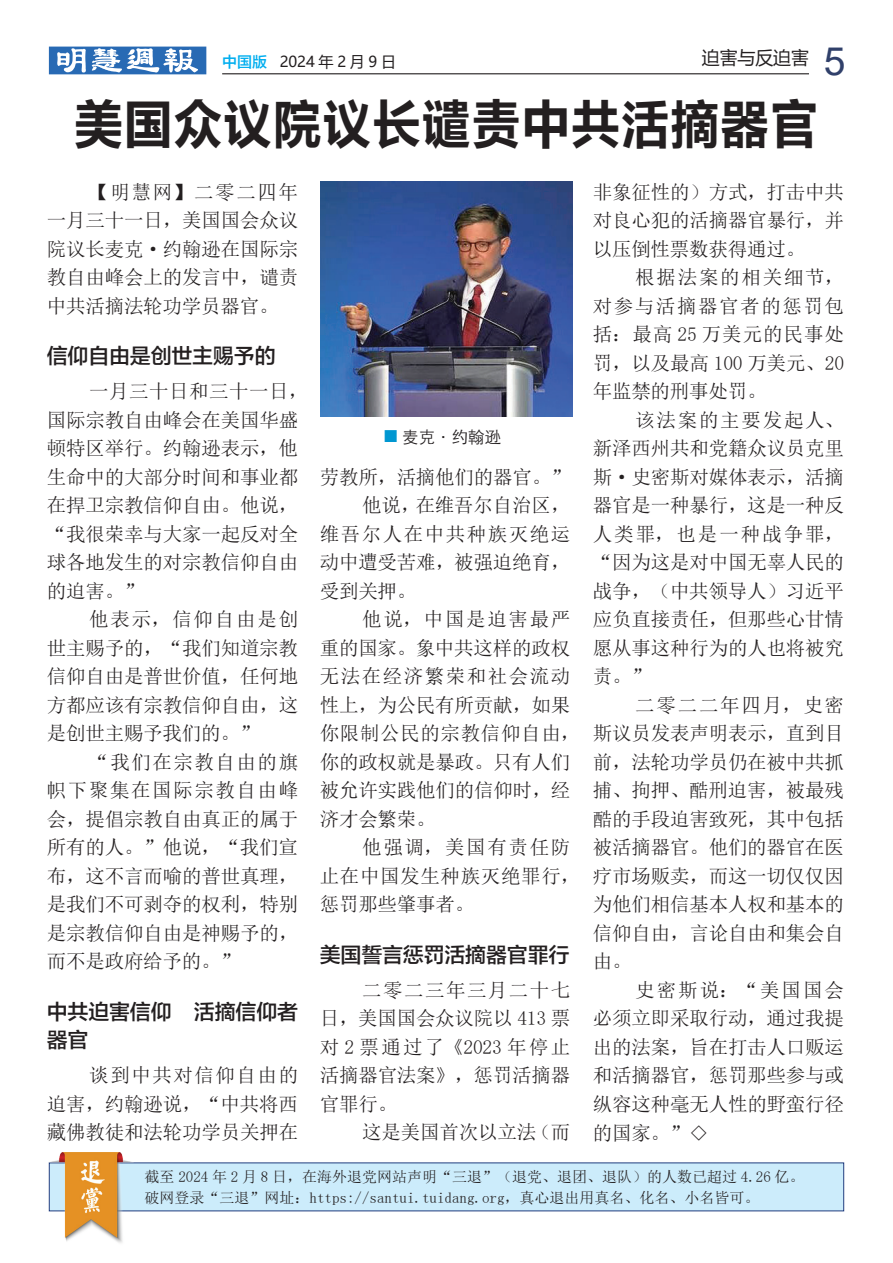
<style>
.page{position:relative;width:893px;height:1263px;background:#fff}
.page>*{position:absolute;margin:0;border:0;box-sizing:border-box;transform-origin:0 0}
.t1{font:54px "FZLTCHK GBK1 0";color:#231f20;scale:.92 1}
.t2{font:39px "Arial";color:#30406a}
.t3{font:21px/28.5px "FZLTZHK GBK1 0";letter-spacing:-.01em;color:#231f20}
.t4{font:19.5px/28.5px "N Sim Sun";letter-spacing:-.01em;color:#231f20;text-align:justify}
.t5{font:19.5px "N Sim Sun";letter-spacing:.035em;color:#231f20}
.t6{font:19.5px "N Sim Sun";letter-spacing:.075em;color:#231f20}
.t7{font:19.5px "N Sim Sun";letter-spacing:.085em;color:#231f20}
.t8{font:18px "Microsoft Ya Hei";letter-spacing:-.01em;color:#231f20}
.t9{font:16.5px "ST Xihei";color:#231f20}
.t10{font:15px/21px "Sim Sun";color:#231f20}
.t11{font:15px "Microsoft Ya Hei";color:#231f20}
.s1{font-family:"FZLTZHK GBK1 0";color:#00aeef}
</style>
<div class="page">
<hr style="left:222px;top:73px;width:587px;height:1px;background:#231f20">
<svg style="left:49px;top:47px;width:157px;height:27px"></svg>
<div style="left:49px;top:1162px;width:795px;height:49px;background:#ccecfb"></div>
<img style="left:49px;top:1152px;width:85px;height:91px">
<img style="left:321px;top:182px;width:251px;height:235px">
<p class="t11" style="left:222px;top:51px;width:176px"><span class="s1">中国版</span> 2024 年 2 月 9 日</p>
<h2 class="t2" style="left:824px;top:34px;width:23px">5</h2>
<p class="t8" style="left:702px;top:46px;width:109px">迫害与反迫害</p>
<h1 class="t1" style="left:74px;top:95px;width:812px">美国众议院议长谴责中共活摘器官</h1>
<p class="t4" style="left:47px;top:177px;width:253px;text-indent:43px">【明慧网】二零二四年一月三十一日，美国国会众议院议长麦克·约翰逊在国际宗教自由峰会上的发言中，谴责中共活摘法轮功学员器官。</p>
<p class="t3" style="left:47px;top:342px;width:230px">信仰自由是创世主赐予的</p>
<p class="t4" style="left:47px;top:377px;width:263px;text-align:left;text-indent:43px">一月三十日和三十一日，国际宗教自由峰会在美国华盛顿特区举行。约翰逊表示，他生命中的大部分时间和事业都在捍卫宗教信仰自由。他说，“我很荣幸与大家一起反对全球各地发生的对宗教信仰自由的迫害。”</p>
<p class="t4" style="left:47px;top:605px;width:253px;text-indent:43px">他表示，信仰自由是创世主赐予的，“我们知道宗教信仰自由是普世价值，任何地方都应该有宗教信仰自由，这是创世主赐予我们的。”</p>
<p class="t4" style="left:47px;top:747px;width:253px;text-indent:43px">“我们在宗教自由的旗帜下聚集在国际宗教自由峰会，提倡宗教自由真正的属于所有的人。”他说，“我们宣布，这不言而喻的普世真理，是我们不可剥夺的权利，特别是宗教信仰自由是神赐予的，而不是政府给予的。”</p>
<p class="t3" style="left:47px;top:998px;width:253px">中共迫害信仰 活摘信仰者器官</p>
<p class="t4" style="left:47px;top:1061px;width:253px;text-indent:43px">谈到中共对信仰自由的迫害，约翰逊说，“中共将西藏佛教徒和法轮功学员关押在</p>
<p class="t9" style="left:402px;top:424px;width:100px">麦克·约翰逊</p>
<p class="t4" style="left:320px;top:462px;width:252px">劳教所，活摘他们的器官。”</p>
<p class="t4" style="left:362px;top:491px;width:210px">他说，在维吾尔自治区，</p>
<p class="t6" style="left:320px;top:524px;width:252px">维吾尔人在中共种族灭绝运</p>
<p class="t4" style="left:320px;top:548px;width:252px">动中遭受苦难，被强迫绝育，</p>
<p class="t4" style="left:320px;top:576px;width:98px">受到关押。</p>
<p class="t7" style="left:362px;top:609px;width:210px">他说，中国是迫害最严</p>
<p class="t4" style="left:320px;top:633px;width:252px">重的国家。象中共这样的政权</p>
<p class="t6" style="left:320px;top:666px;width:252px">无法在经济繁荣和社会流动</p>
<p class="t4" style="left:320px;top:690px;width:252px">性上，为公民有所贡献，如果</p>
<p class="t5" style="left:320px;top:723px;width:262px">你限制公民的宗教信仰自由，</p>
<p class="t4" style="left:320px;top:747px;width:252px">你的政权就是暴政。只有人们</p>
<p class="t4" style="left:320px;top:776px;width:252px">被允许实践他们的信仰时，经</p>
<p class="t4" style="left:320px;top:804px;width:118px">济才会繁荣。</p>
<p class="t7" style="left:362px;top:837px;width:210px">他强调，美国有责任防</p>
<p class="t5" style="left:320px;top:866px;width:262px">止在中国发生种族灭绝罪行，</p>
<p class="t4" style="left:320px;top:890px;width:156px">惩罚那些肇事者。</p>
<p class="t3" style="left:320px;top:941px;width:251px">美国誓言惩罚活摘器官罪行</p>
<p class="t4" style="left:320px;top:975px;width:252px;text-indent:43px">二零二三年三月二十七日，美国国会众议院以 413 票对 2 票通过了《2023 年停止活摘器官法案》，惩罚活摘器官罪行。</p>
<p class="t4" style="left:362px;top:1118px;width:210px">这是美国首次以立法（而</p>
<p class="t4" style="left:593px;top:177px;width:253px">非象征性的）方式，打击中共对良心犯的活摘器官暴行，并以压倒性票数获得通过。</p>
<p class="t4" style="left:593px;top:263px;width:253px;text-indent:43px">根据法案的相关细节，对参与活摘器官者的惩罚包括：最高 25 万美元的民事处罚，以及最高 100 万美元、20年监禁的刑事处罚。</p>
<p class="t4" style="left:593px;top:405px;width:253px;text-indent:43px">该法案的主要发起人、新泽西州共和党籍众议员克里斯·史密斯对媒体表示，活摘器官是一种暴行，这是一种反人类罪，也是一种战争罪，“因为这是对中国无辜人民的战争，（中共领导人）习近平应负直接责任，但那些心甘情愿从事这种行为的人也将被究责。”</p>
<p class="t4" style="left:593px;top:690px;width:253px;text-indent:43px">二零二二年四月，史密斯议员发表声明表示，直到目前，法轮功学员仍在被中共抓捕、拘押、酷刑迫害，被最残酷的手段迫害致死，其中包括被活摘器官。他们的器官在医疗市场贩卖，而这一切仅仅因为他们相信基本人权和基本的信仰自由，言论自由和集会自由。</p>
<p class="t4" style="left:593px;top:976px;width:253px;text-indent:43px">史密斯说：“美国国会必须立即采取行动，通过我提出的法案，旨在打击人口贩运和活摘器官，惩罚那些参与或纵容这种毫无人性的野蛮行径的国家。”◇</p>
<p class="t10" style="left:145px;top:1166px;width:662px">截至 2024 年 2 月 8 日，在海外退党网站声明“三退”（退党、退团、退队）的人数已超过 4.26 亿。破网登录“三退”网址：https://santui.tuidang.org，真心退出用真名、化名、小名皆可。</p>
</div>
